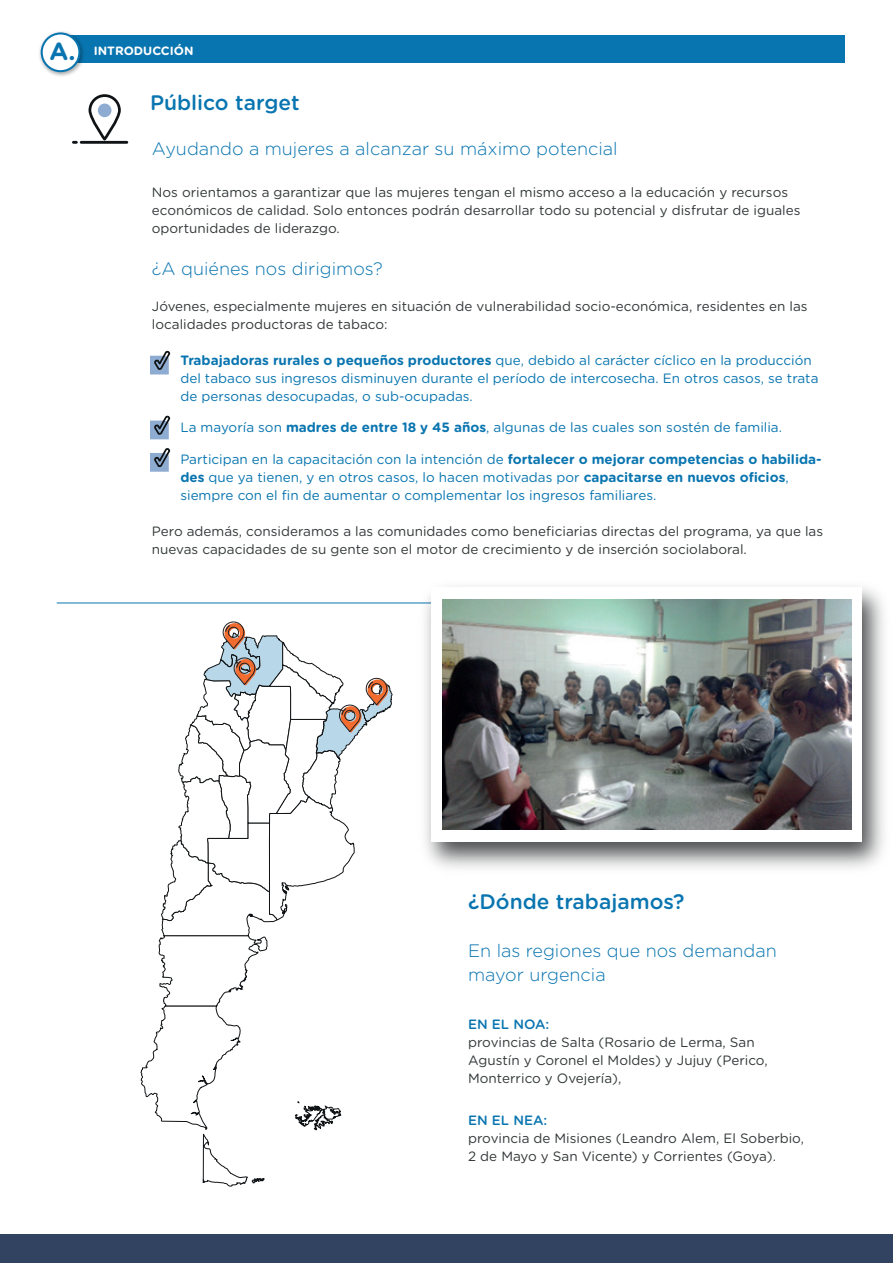
<style>
.page{position:relative;width:893px;height:1263px;background:#fff}
.page>*{position:absolute;margin:0;border:0;box-sizing:border-box;transform-origin:0 0}
.t1{font:500 21px "Gotham Rounded";color:#0975b0}
.t2{font:300 18px/24px "Gotham Rounded";color:#0975b0}
.t3{font:13.5px/18px "Gotham Rounded";color:#323738}
.t4{font:13.5px/18px "Gotham Rounded";color:#0975b0}
.t5{font:500 13.5px "Gotham Rounded";color:#0975b0}
.t6{font:700 12px "Gotham Rounded";color:#fff}
.s1{font-size:24.75px;color:#0975b0}
.s2{font-weight:700}
</style>
<div class="page">
<hr style="left:57px;top:603px;width:779px;height:1px;background:#0975b0">
<div style="left:0;top:1234px;width:893px;height:29px;background:#324361"></div>
<div style="left:58px;top:35px;width:786px;height:27px;background:#0975b0"></div>
<img style="left:39px;top:31px;width:47px;height:45px">
<svg style="left:41px;top:32px;width:39px;height:40px"></svg>
<svg style="left:150px;top:351px;width:21px;height:23px"></svg>
<svg style="left:150px;top:448px;width:21px;height:24px"></svg>
<svg style="left:150px;top:416px;width:21px;height:23px"></svg>
<div style="left:88px;top:94px;width:33px;height:47px;border:3px solid #101315;border-radius:15px"></div>
<div style="left:98px;top:104px;width:13px;height:13px;background:#8eacd1;border-radius:50%"></div>
<hr style="left:80px;top:141px;width:48px;height:3px;background:#101315">
<svg style="left:72px;top:141px;width:6px;height:3px"></svg>
<svg style="left:140px;top:621px;width:253px;height:566px"></svg>
<img style="left:413px;top:586px;width:471px;height:283px">
<div style="left:431px;top:587px;width:431px;height:254px;background:#fff"></div>
<img style="left:443px;top:599px;width:408px;height:230px">
<p class="t6" style="left:50px;top:42px;width:145px"><span class="s1">A.</span> INTRODUCCIÓN</p>
<h1 class="t1" style="left:150px;top:88px;width:151px">Público target</h1>
<h2 class="t2" style="left:152px;top:136px;width:467px">Ayudando a mujeres a alcanzar su máximo potencial</h2>
<p class="t3" style="left:152px;top:183px;width:650px">Nos orientamos a garantizar que las mujeres tengan el mismo acceso a la educación y recursos económicos de calidad. Solo entonces podrán desarrollar todo su potencial y disfrutar de iguales oportunidades de liderazgo.</p>
<h2 class="t2" style="left:152px;top:256px;width:232px">¿A quiénes nos dirigimos?</h2>
<p class="t3" style="left:152px;top:297px;width:657px">Jóvenes, especialmente mujeres en situación de vulnerabilidad socio-económica, residentes en las localidades productoras de tabaco:</p>
<p class="t4" style="left:180px;top:351px;width:640px"><span class="s2">Trabajadoras rurales o pequeños productores</span> que, debido al carácter cíclico en la producción del tabaco sus ingresos disminuyen durante el período de intercosecha. En otros casos, se trata de personas desocupadas, o sub-ocupadas.</p>
<p class="t4" style="left:180px;top:418px;width:603px">La mayoría son <span class="s2">madres de entre 18 y 45 años</span>, algunas de las cuales son sostén de familia.</p>
<p class="t4" style="left:180px;top:449px;width:643px">Participan en la capacitación con la intención de <span class="s2">fortalecer o mejorar competencias o habilida&shy;des</span> que ya tienen, y en otros casos, lo hacen motivadas por <span class="s2">capacitarse en nuevos oficios</span>, siempre con el fin de aumentar o complementar los ingresos familiares.</p>
<p class="t3" style="left:152px;top:521px;width:673px">Pero además, consideramos a las comunidades como beneficiarias directas del programa, ya que las nuevas capacidades de su gente son el motor de crecimiento y de inserción sociolaboral.</p>
<h1 class="t1" style="left:468px;top:886px;width:218px">¿Dónde trabajamos?</h1>
<h2 class="t2" style="left:468px;top:938px;width:310px">En las regiones que nos demandan mayor urgencia</h2>
<p class="t5" style="left:468px;top:1014px;width:83px">EN EL NOA:</p>
<p class="t3" style="left:468px;top:1032px;width:301px">provincias de Salta (Rosario de Lerma, San<br>Agustín y Coronel el Moldes) y Jujuy (Perico,<br>Monterrico y Ovejería),</p>
<p class="t5" style="left:468px;top:1110px;width:81px">EN EL NEA:</p>
<p class="t3" style="left:468px;top:1128px;width:337px">provincia de Misiones (Leandro Alem, El Soberbio,<br>2 de Mayo y San Vicente) y Corrientes (Goya).</p>
</div>
